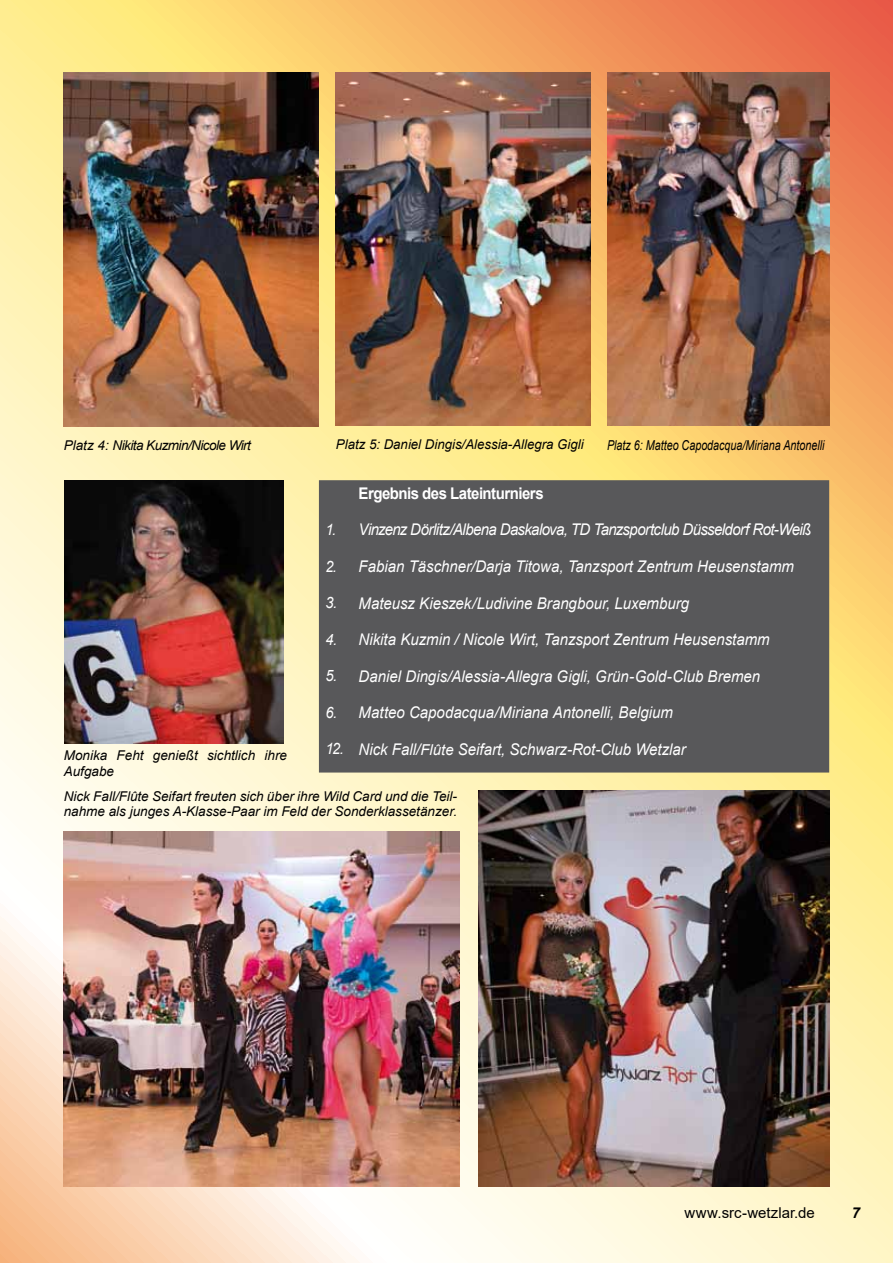
<style>
.page{position:relative;width:893px;height:1263px;background:#fff}
.page>*{position:absolute;margin:0;border:0;box-sizing:border-box;transform-origin:0 0}
.t1{font:italic 16.05px "Arial";color:#fff;scale:.93 1}
.t2{font:italic 16.05px "Arial";letter-spacing:-.04em;color:#fff;scale:.93 1}
.t3{font:700 16.05px "Arial";letter-spacing:-.035em;color:#fff;scale:.93 1}
.t4{font:15px "Arial";color:#000}
.t5{font:italic 700 15px "Arial";color:#000}
.t6{font:italic 13.65px "Arial";color:#000;scale:.79 1}
.t7{font:italic 13.5px/15px "Arial";color:#000}
.t8{font:italic 13.5px "Arial";letter-spacing:-.04em;color:#000}
.s1{font-size:15.6px}
.s2{font-size:15px}
</style>
<div class="page">
<div style="left:0;top:0;width:893px;height:1263px;background:#fff;opacity:.75"></div>
<img style="left:608px;top:72px;width:221px;height:354px">
<img style="left:64px;top:72px;width:255px;height:354px">
<img style="left:336px;top:72px;width:255px;height:354px">
<img style="left:63px;top:831px;width:396px;height:355px">
<img style="left:478px;top:791px;width:351px;height:395px">
<div style="left:319px;top:480px;width:510px;height:292px;background:#58585a"></div>
<img style="left:64px;top:480px;width:220px;height:264px">
<p class="t8" style="left:64px;top:436px;width:189px">Platz 4: Nikita Kuzmin/Nicole Wirt</p>
<p class="t7" style="left:336px;top:437px;width:249px">Platz 5: Daniel Dingis/Alessia-Allegra Gigli</p>
<p class="t6" style="left:607px;top:436px;width:277px">Platz 6: Matteo Capodacqua/Miriana Antonelli</p>
<p class="t7" style="left:64px;top:747px;width:225px;line-height:16.2px">Monika Feht genießt sichtlich ihre<br>Aufgabe</p>
<p class="t3" style="left:359px;top:482px;width:200px">Ergebnis des Lateinturniers</p>
<p class="t2" style="left:325px;top:519px;width:524px"><span class="s1">1.</span> Vinzenz Dörlitz/Albena Daskalova, TD Tanzsportclub Düsseldorf Rot-Weiß</p>
<p class="t1" style="left:325px;top:556px;width:505px"><span class="s1">2.</span> Fabian Täschner/Darja Titowa, Tanzsport Zentrum Heusenstamm</p>
<p class="t1" style="left:325px;top:592px;width:393px"><span class="s1">3.</span> Mateusz Kieszek/Ludivine Brangbour, Luxemburg</p>
<p class="t1" style="left:325px;top:629px;width:479px"><span class="s1">4.</span> Nikita Kuzmin / Nicole Wirt, Tanzsport Zentrum Heusenstamm</p>
<p class="t1" style="left:325px;top:666px;width:469px"><span class="s1">5.</span> Daniel Dingis/Alessia-Allegra Gigli, Grün-Gold-Club Bremen</p>
<p class="t1" style="left:325px;top:702px;width:375px"><span class="s1">6.</span> Matteo Capodacqua/Miriana Antonelli, Belgium</p>
<p class="t1" style="left:325px;top:739px;width:389px"><span class="s1">12.</span> Nick Fall/<span class="s2">Flûte</span> Seifart, Schwarz-Rot-Club Wetzlar</p>
<p class="t7" style="left:64px;top:789px;width:395px">Nick Fall/Flûte Seifart freuten sich über ihre Wild Card und die Teil&shy;nahme als junges A-Klasse-Paar im Feld der Sonderklassetänzer.</p>
<p class="t4" style="left:684px;top:1203px;width:132px">www.src-wetzlar.de</p>
<p class="t5" style="left:852px;top:1202px;width:10px">7</p>
</div>
